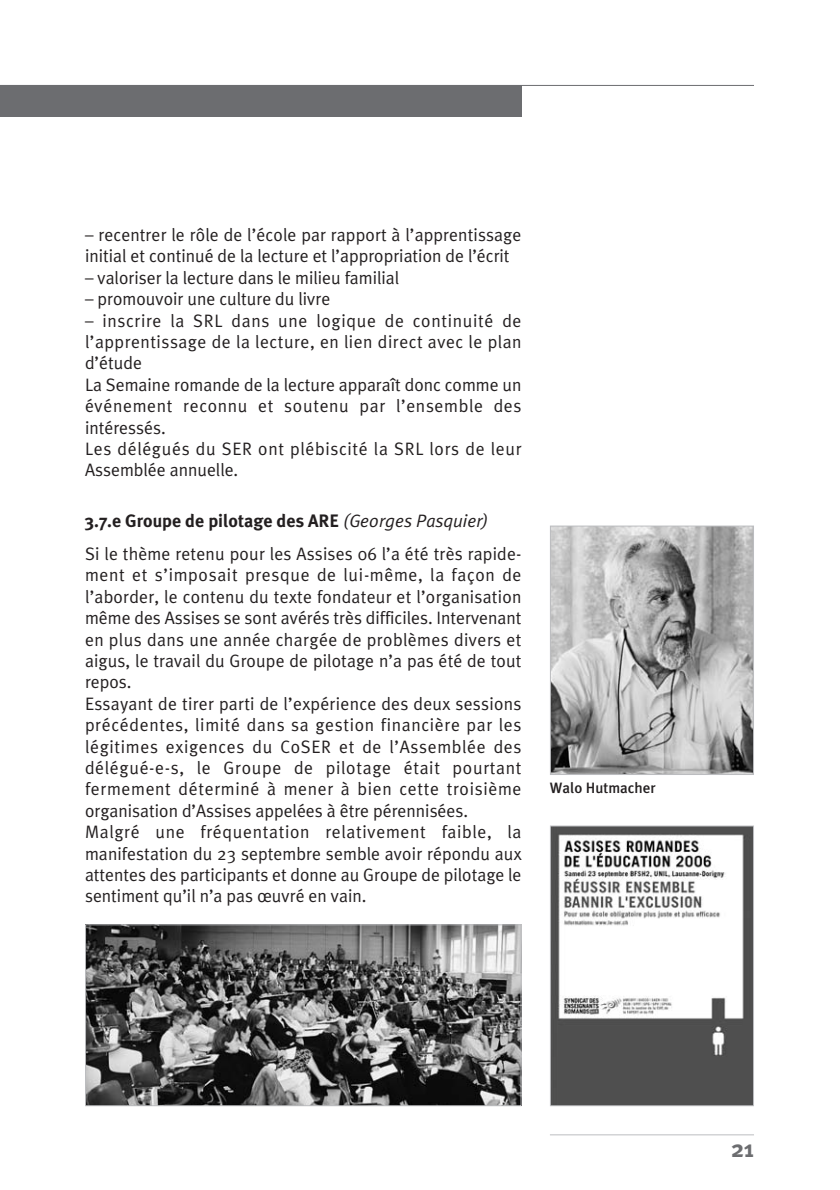
<style>
.page{position:relative;width:840px;height:1190px;background:#fff}
.page>*{position:absolute;margin:0;border:0;box-sizing:border-box;transform-origin:0 0}
.t1{font:700 24px "Meta Plus";color:#6c6d70}
.t2{font:18px/21.4px "Meta Plus Normal";letter-spacing:.015em;color:#231f20}
.t3{font:700 18px "Meta Plus";color:#231f20}
.t4{font:500 15px "Meta Plus";color:#231f20}
.s1{font-family:"Meta Plus Normal";font-weight:400;font-style:italic}
</style>
<div class="page">
<div style="left:0;top:85px;width:522px;height:31px;background:#6c6d70"></div>
<hr style="left:0;top:85px;width:754px;height:1px;background:#6c6d70">
<hr style="left:550px;top:1134px;width:204px;height:1px;background:#bcbdc0">
<img style="left:552px;top:528px;width:200px;height:245px">
<div style="left:550px;top:526px;width:204px;height:249px;border:1px solid #bcbdc0"></div>
<img style="left:87px;top:926px;width:433px;height:178px">
<div style="left:85px;top:924px;width:437px;height:182px;border:1px solid #bcbdc0"></div>
<img style="left:552px;top:828px;width:200px;height:276px">
<div style="left:550px;top:826px;width:204px;height:280px;border:1px solid #bcbdc0"></div>
<p class="t2" style="left:85px;top:225px;width:438px">– recentrer le rôle de l’école par rapport à l’apprentissage initial et continué de la lecture et l’appropriation de l’écrit</p>
<p class="t2" style="left:85px;top:268px;width:316px">– valoriser la lecture dans le milieu familial</p>
<p class="t2" style="left:85px;top:290px;width:247px">– promouvoir une culture du livre</p>
<p class="t2" style="left:85px;top:311px;width:438px">– inscrire la SRL dans une logique de continuité de l’apprentissage de la lecture, en lien direct avec le plan d’étude<br>La Semaine romande de la lecture apparaît donc comme un événement reconnu et soutenu par l’ensemble des intéressés.<br>Les délégués du SER ont plébiscité la SRL lors de leur Assemblée annuelle.</p>
<p class="t3" style="left:85px;top:514px;width:405px">3.7.e Groupe de pilotage des ARE <span class="s1">(Georges Pasquier)</span></p>
<p class="t2" style="left:85px;top:544px;width:438px">Si le thème retenu pour les Assises 06 l’a été très rapide&shy;ment et s’imposait presque de lui-même, la façon de l’aborder, le contenu du texte fondateur et l’organisation même des Assises se sont avérés très difficiles. Intervenant en plus dans une année chargée de problèmes divers et aigus, le travail du Groupe de pilotage n’a pas été de tout repos.<br>Essayant de tirer parti de l’expérience des deux sessions précédentes, limité dans sa gestion financière par les légitimes exigences du CoSER et de l’Assemblée des délégué-e-s, le Groupe de pilotage était pourtant fermement déterminé à mener à bien cette troisième organisation d’Assises appelées à être pérennisées.<br>Malgré une fréquentation relativement faible, la manifestation du 23 septembre semble avoir répondu aux attentes des participants et donne au Groupe de pilotage le sentiment qu’il n’a pas œuvré en vain.</p>
<p class="t4" style="left:550px;top:782px;width:107px">Walo Hutmacher</p>
<h1 class="t1" style="left:731px;top:1139px;width:24px">21</h1>
</div>
